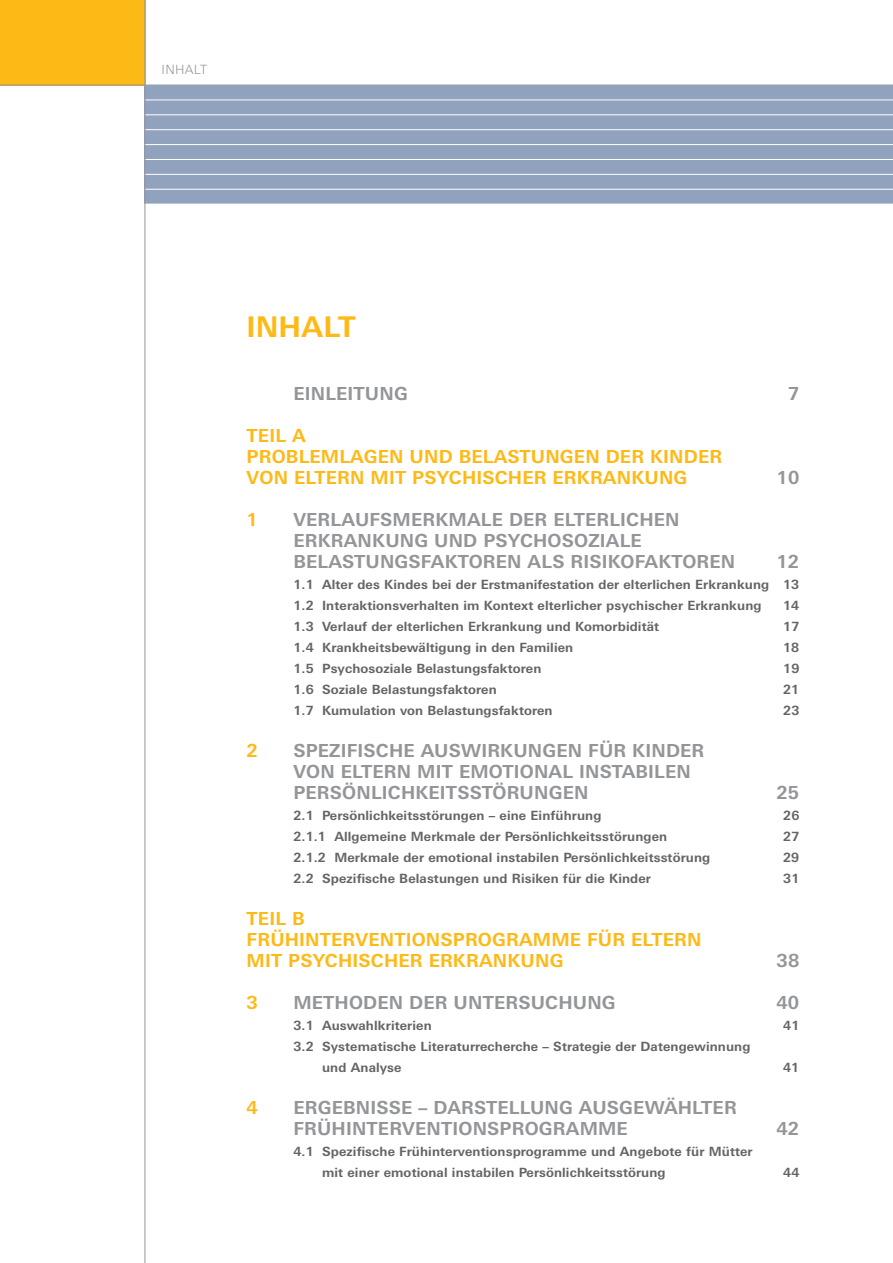
<style>
.page{position:relative;width:893px;height:1263px;background:#fff}
.page>*{position:absolute;margin:0;border:0;box-sizing:border-box;transform-origin:0 0}
.t1{font:700 28.5px "Linotype Univers Basic";color:#fdb916}
.t2{font:700 18px/21px "Linotype Univers Basic";letter-spacing:.01em;color:#939598}
.t3{font:700 18px/21px "Linotype Univers Basic";letter-spacing:.01em;color:#fdb916}
.t4{font:700 12.75px/21px "Linotype Univers Basic";letter-spacing:.01em;color:#636466}
.t5{font:300 12.75px "Linotype Univers Basic";letter-spacing:.02em;color:#939598}
</style>
<div class="page">
<div style="left:0;top:0;width:145px;height:85px;background:#fdb916"></div>
<hr style="left:0;top:85px;width:893px;height:1px;background:#939598">
<div style="left:145px;top:85px;width:748px;height:119px;background:#90a2be"></div>
<hr style="left:145px;top:189px;width:748px;height:1px;background:#fff">
<hr style="left:145px;top:174px;width:748px;height:1px;background:#fff">
<hr style="left:145px;top:159px;width:748px;height:1px;background:#fff">
<hr style="left:145px;top:144px;width:748px;height:1px;background:#fff">
<hr style="left:145px;top:129px;width:748px;height:1px;background:#fff">
<hr style="left:145px;top:114px;width:748px;height:1px;background:#fff">
<hr style="left:145px;top:100px;width:748px;height:1px;background:#fff">
<hr style="left:145px;top:0;width:1px;height:1263px;background:#939598">
<p class="t5" style="left:162px;top:61px;width:47px">INHALT</p>
<h1 class="t1" style="left:247px;top:309px;width:111px">INHALT</h1>
<h2 class="t2" style="left:293px;top:382px;width:116px">EINLEITUNG</h2>
<h2 class="t2" style="left:788px;top:382px;width:13px">7</h2>
<h2 class="t3" style="left:247px;top:424px;width:477px">TEIL A<br>PROBLEMLAGEN UND BELASTUNGEN DER KINDER<br>VON ELTERN MIT PSYCHISCHER ERKRANKUNG</h2>
<h2 class="t2" style="left:777px;top:466px;width:24px">10</h2>
<h2 class="t3" style="left:247px;top:508px;width:13px">1</h2>
<h2 class="t2" style="left:293px;top:508px;width:443px">VERLAUFSMERKMALE DER ELTERLICHEN<br>ERKRANKUNG UND PSYCHOSOZIALE<br>BELASTUNGSFAKTOREN ALS RISIKOFAKTOREN</h2>
<h2 class="t2" style="left:776px;top:550px;width:24px">12</h2>
<p class="t4" style="left:293px;top:573px;width:507px">1.1 Alter des Kindes bei der Erstmanifestation der elterlichen Erkrankung 13<br>1.2 Interaktionsverhalten im Kontext elterlicher psychischer Erkrankung</p>
<p class="t4" style="left:783px;top:594px;width:18px">14</p>
<p class="t4" style="left:293px;top:615px;width:367px">1.3 Verlauf der elterlichen Erkrankung und Komorbidität</p>
<p class="t4" style="left:783px;top:615px;width:18px">17</p>
<p class="t4" style="left:293px;top:636px;width:281px">1.4 Krankheitsbewältigung in den Familien</p>
<p class="t4" style="left:783px;top:636px;width:18px">18</p>
<p class="t4" style="left:293px;top:657px;width:250px">1.5 Psychosoziale Belastungsfaktoren</p>
<p class="t4" style="left:783px;top:657px;width:18px">19</p>
<p class="t4" style="left:293px;top:678px;width:205px">1.6 Soziale Belastungsfaktoren</p>
<p class="t4" style="left:783px;top:678px;width:18px">21</p>
<p class="t4" style="left:293px;top:699px;width:261px">1.7 Kumulation von Belastungsfaktoren</p>
<p class="t4" style="left:783px;top:699px;width:18px">23</p>
<h2 class="t3" style="left:247px;top:739px;width:13px">2</h2>
<h2 class="t2" style="left:293px;top:739px;width:412px">SPEZIFISCHE AUSWIRKUNGEN FÜR KINDER<br>VON ELTERN MIT EMOTIONAL INSTABILEN<br>PERSÖNLICHKEITSSTÖRUNGEN</h2>
<h2 class="t2" style="left:776px;top:781px;width:24px">25</h2>
<p class="t4" style="left:293px;top:804px;width:310px">2.1 Persönlichkeitsstörungen – eine Einführung</p>
<p class="t4" style="left:783px;top:804px;width:18px">26</p>
<p class="t4" style="left:293px;top:825px;width:375px">2.1.1 Allgemeine Merkmale der Persönlichkeitsstörungen</p>
<p class="t4" style="left:783px;top:825px;width:18px">27</p>
<p class="t4" style="left:293px;top:846px;width:418px">2.1.2 Merkmale der emotional instabilen Persönlichkeitsstörung</p>
<p class="t4" style="left:783px;top:846px;width:18px">29</p>
<p class="t4" style="left:293px;top:867px;width:359px">2.2 Spezifische Belastungen und Risiken für die Kinder</p>
<p class="t4" style="left:783px;top:867px;width:18px">31</p>
<h2 class="t3" style="left:247px;top:907px;width:456px">TEIL B<br>FRÜHINTERVENTIONSPROGRAMME FÜR ELTERN<br>MIT PSYCHISCHER ERKRANKUNG</h2>
<h2 class="t2" style="left:777px;top:949px;width:24px">38</h2>
<h2 class="t3" style="left:247px;top:991px;width:13px">3</h2>
<h2 class="t2" style="left:293px;top:991px;width:324px">METHODEN DER UNTERSUCHUNG</h2>
<h2 class="t2" style="left:776px;top:991px;width:24px">40</h2>
<p class="t4" style="left:293px;top:1014px;width:140px">3.1 Auswahlkriterien</p>
<p class="t4" style="left:783px;top:1014px;width:18px">41</p>
<p class="t4" style="left:322px;top:1035px;width:430px;text-indent:-29px">3.2 Systematische Literaturrecherche – Strategie der Datengewinnung und Analyse</p>
<p class="t4" style="left:783px;top:1056px;width:18px">41</p>
<h2 class="t3" style="left:247px;top:1096px;width:13px">4</h2>
<h2 class="t2" style="left:293px;top:1096px;width:445px">ERGEBNISSE – DARSTELLUNG AUSGEWÄHLTER<br>FRÜHINTERVENTIONSPROGRAMME</h2>
<p class="t4" style="left:322px;top:1140px;width:432px;text-indent:-29px">4.1 Spezifische Frühinterventionsprogramme und Angebote für Mütter mit einer emotional instabilen Persönlichkeitsstörung</p>
<h2 class="t2" style="left:776px;top:1117px;width:24px">42</h2>
<p class="t4" style="left:783px;top:1161px;width:18px">44</p>
</div>
